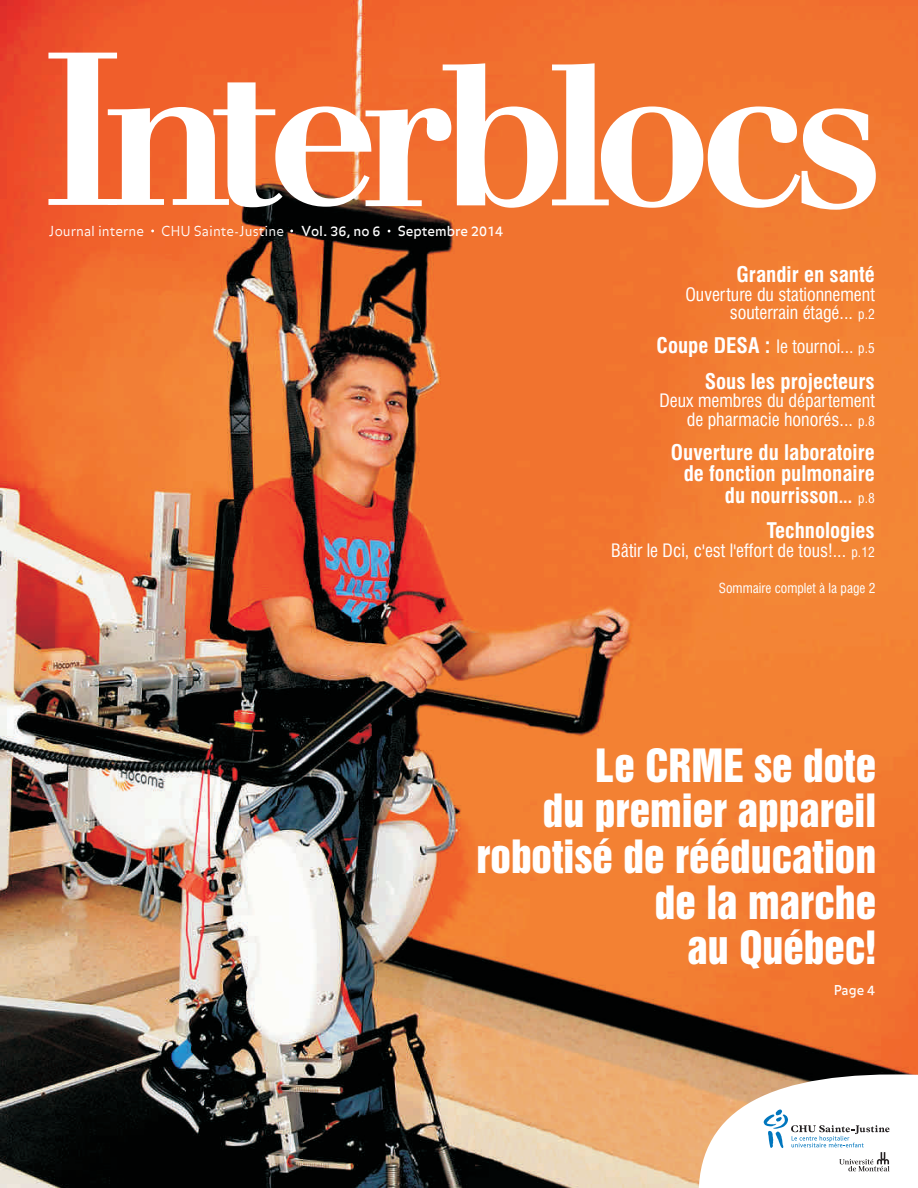
<style>
.page{position:relative;width:918px;height:1188px;background:#fff}
.page>*{position:absolute;margin:0;border:0;box-sizing:border-box;transform-origin:0 0}
.t1{font:700 196.95px "Walbaum LT";letter-spacing:-.09em;color:#fff}
.t2{font:41.85px/45.6px "Swiss 921 BT Regular A";color:#fff;text-align:right}
.t3{font:700 condensed 21px/21.5px "Swiss 721 BT";color:#fff;text-align:right}
.t4{font:condensed 18px/18.3px "Swiss 721 BT";color:#fff;text-align:right}
.t5{font:300 13.65px "Balance";color:#fff}
.t6{font:13.65px "Balance";color:#fff}
.t7{font:condensed 13.5px "Swiss 721 BT";color:#fff}
.t8{font:13.5px "Balance";color:#fff}
.s1{font-size:195.15px}
.s2{font-size:13.5px}
.s3{font-weight:700;font-size:21px}
.s4{font-size:18px}
.s5{font-weight:400;font-size:13.5px}
</style>
<div class="page">
<img style="left:0;top:0;width:918px;height:1188px">
<svg style="left:48px;top:53px;width:69px;height:152px"></svg>
<svg style="left:699px;top:1070px;width:219px;height:118px"></svg>
<h1 class="t1" style="left:103px;top:63px;width:783px"><span class="s1">nter</span>blocs</h1>
<p class="t5" style="left:161px;top:225px;width:124px">CHU Sainte-Justine</p>
<p class="t6" style="left:301px;top:225px;width:81px">Vol. 36, no 6</p>
<p class="t6" style="left:398px;top:225px;width:107px">Septembre 2014</p>
<p class="t5" style="left:49px;top:225px;width:96px">Journal interne</p>
<p class="t3" style="left:737px;top:266px;width:140px">Grandir en santé</p>
<p class="t4" style="left:685px;top:287px;width:191px">Ouverture du stationnement souterrain étagé... <span class="s2">p.2</span></p>
<p class="t4" style="left:657px;top:339px;width:220px"><span class="s3">Coupe DESA :</span> le tournoi... <span class="s2">p.5</span></p>
<p class="t3" style="left:705px;top:372px;width:172px">Sous les projecteurs</p>
<p class="t4" style="left:659px;top:394px;width:217px">Deux membres du département de pharmacie honorés... <span class="s2">p.8</span></p>
<p class="t3" style="left:671px;top:444px;width:205px">Ouverture du laboratoire de fonction pulmonaire du nourrisson<span class="s4">...</span> <span class="s5">p.8</span></p>
<p class="t3" style="left:767px;top:522px;width:109px">Technologies</p>
<p class="t4" style="left:611px;top:543px;width:265px">Bâtir le Dci, c'est l'effort de tous!... <span class="s2">p.12</span></p>
<p class="t7" style="left:719px;top:583px;width:158px">Sommaire complet à la page 2</p>
<h2 class="t2" style="left:476px;top:748px;width:401px">Le CRME se dote<br>du premier appareil robotisé de rééducation de la marche<br>au Québec!</h2>
<p class="t8" style="left:834px;top:984px;width:43px">Page 4</p>
</div>
